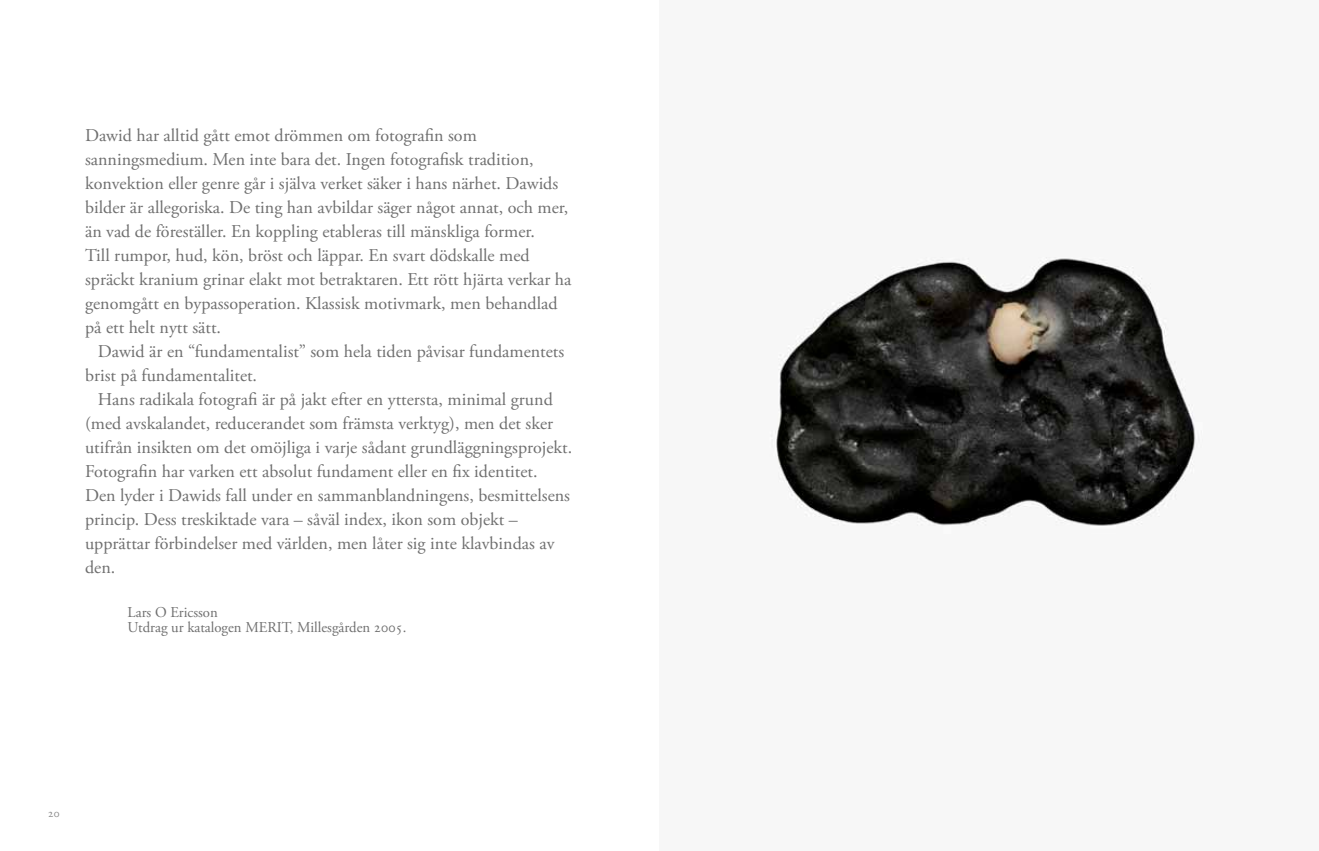
<style>
.page{position:relative;width:1319px;height:851px;background:#fff}
.page>*{position:absolute;margin:0;border:0;box-sizing:border-box;transform-origin:0 0}
.t1{font:18px/24px "Adobe Garamond Pro";color:#6f6f6f}
.t2{font:15px/15px "Adobe Garamond Pro";color:#6f6f6f}
.t3{font:12px "Adobe Garamond Pro";color:#878787}
</style>
<div class="page">
<img style="left:771px;top:257px;width:432px;height:269px">
<p class="t1" style="left:85px;top:124px;width:488px">Dawid har alltid gått emot drömmen om fotografin som sanningsmedium. Men inte bara det. Ingen fotografisk tradition, konvektion eller genre går i själva verket säker i hans närhet. Dawids bilder är allegoriska. De ting han avbildar säger något annat, och mer, än vad de föreställer. En koppling etableras till mänskliga former.<br>Till rumpor, hud, kön, bröst och läppar. En svart dödskalle med spräckt kranium grinar elakt mot betraktaren. Ett rött hjärta verkar ha genomgått en bypassoperation. Klassisk motivmark, men behandlad på ett helt nytt sätt.</p>
<p class="t1" style="left:85px;top:339px;width:480px;text-indent:13px">Dawid är en “fundamentalist” som hela tiden påvisar fundamentets brist på fundamentalitet.</p>
<p class="t1" style="left:85px;top:387px;width:488px;text-indent:13px">Hans radikala fotografi är på jakt efter en yttersta, minimal grund (med avskalandet, reducerandet som främsta verktyg), men det sker utifrån insikten om det omöjliga i varje sådant grundläggningsprojekt.<br>Fotografin har varken ett absolut fundament eller en fix identitet.<br>Den lyder i Dawids fall under en sammanblandningens, besmittelsens princip. Dess treskiktade vara – såväl index, ikon som objekt – upprättar förbindelser med världen, men låter sig inte klavbindas av den.</p>
<p class="t2" style="left:128px;top:604px;width:280px">Lars O Ericsson<br>Utdrag ur katalogen MERIT, Millesgården 2005.</p>
<p class="t3" style="left:48px;top:806px;width:13px">20</p>
</div>
